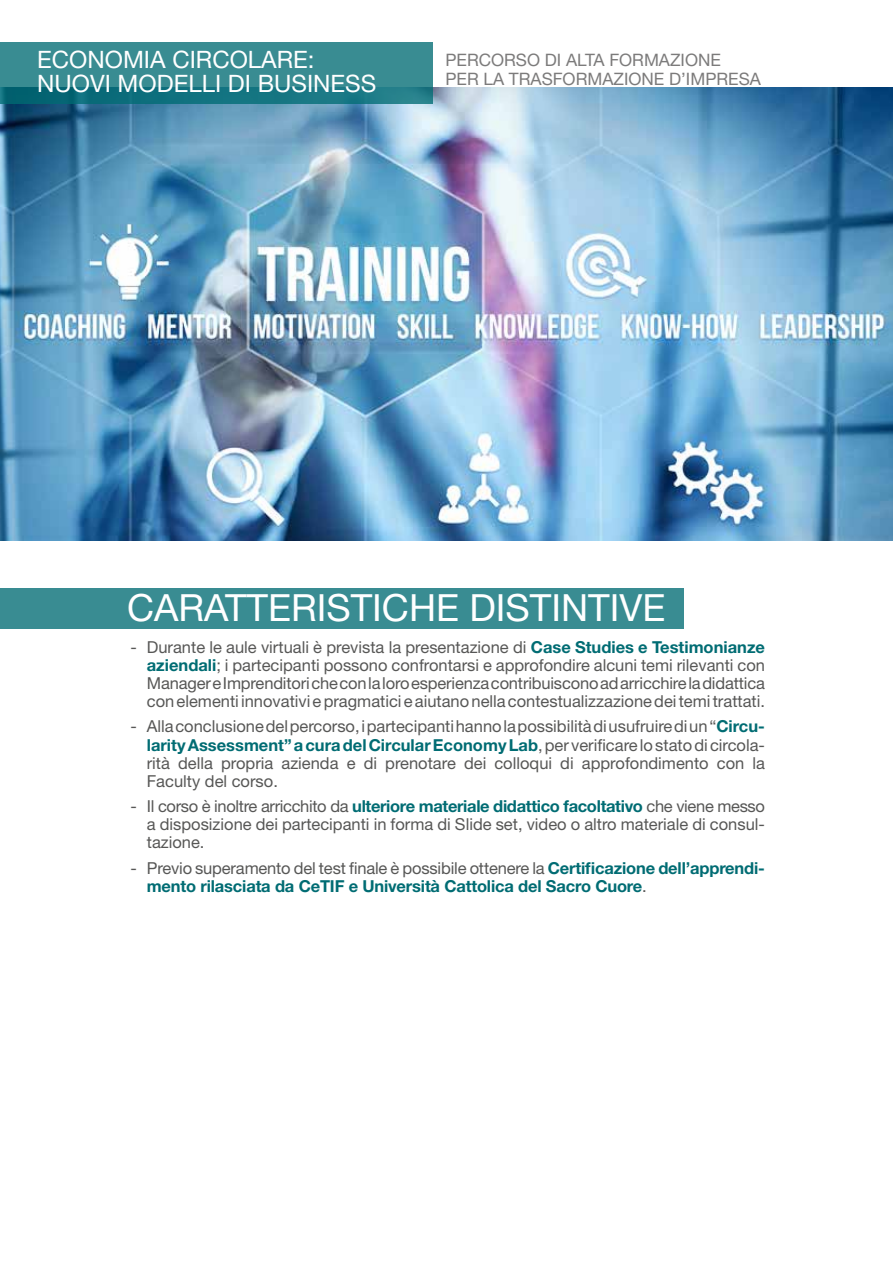
<style>
.page{position:relative;width:893px;height:1263px;background:#fff}
.page>*{position:absolute;margin:0;border:0;box-sizing:border-box;transform-origin:0 0}
.t1{font:37.5px "Helvetica Neue LT Std";color:#fff}
.t2{font:24px/24px "Helvetica Neue LT Std";color:#fff}
.t3{font:17.1px/18.1px "Helvetica Neue LT Std";color:#7c7b7b}
.t4{font:16.5px/18px "Helvetica Neue LT Std";color:#575756;text-align:justify}
.t5{font:700 16.5px/18px "Helvetica Neue LT Std";letter-spacing:-.01em;color:#006c73}
.s1{font-weight:700;color:#006c73}
.s2{font-weight:400;color:#575756}
</style>
<div class="page">
<div style="left:0;top:588px;width:684px;height:40px;background:#398c92"></div>
<img style="left:0;top:88px;width:893px;height:452px">
<svg style="left:0;top:43px;width:433px;height:61px;background:#2e848c"></svg>
<h2 class="t2" style="left:37px;top:47px;width:341px">ECONOMIA CIRCOLARE:<br>NUOVI MODELLI DI BUSINESS</h2>
<p class="t3" style="left:445px;top:51px;width:317px">PERCORSO DI ALTA FORMAZIONE<br>PER LA TRASFORMAZIONE D’IMPRESA</p>
<h1 class="t1" style="left:127px;top:586px;width:540px">CARATTERISTICHE DISTINTIVE</h1>
<p class="t4" style="left:147px;top:638px;width:620px;text-indent:-16px">- Durante le aule virtuali è prevista la presentazione di <span class="s1">Case Studies e Testimonianze aziendali</span>; i partecipanti possono confrontarsi e approfondire alcuni temi rilevanti con Manager e Imprenditori che con la loro esperienza contribuiscono ad arricchire la didattica con elementi innovativi e pragmatici e aiutano nella contestualizzazione dei temi trattati.</p>
<p class="t4" style="left:147px;top:717px;width:620px;text-indent:-16px">- Alla conclusione del percorso, i partecipanti hanno la possibilità di usufruire di un “<span class="s1">Circu&shy;larity Assessment” a cura del Circular Economy Lab</span>, per verificare lo stato di circola&shy;rità della propria azienda e di prenotare dei colloqui di approfondimento con la Faculty del corso.</p>
<p class="t4" style="left:147px;top:797px;width:620px;text-indent:-16px">- Il corso è inoltre arricchito da <span class="s1">ulteriore materiale didattico facoltativo</span> che viene messo a disposizione dei partecipanti in forma di Slide set, video o altro materiale di consul&shy;tazione.</p>
<p class="t5" style="left:147px;top:858px;width:620px;text-indent:-16px"><span class="s2">- Previo superamento del test finale è possibile ottenere la</span> Certificazione dell’apprendi&shy;mento rilasciata da CeTIF e Università Cattolica del Sacro Cuore<span class="s2">.</span></p>
</div>
